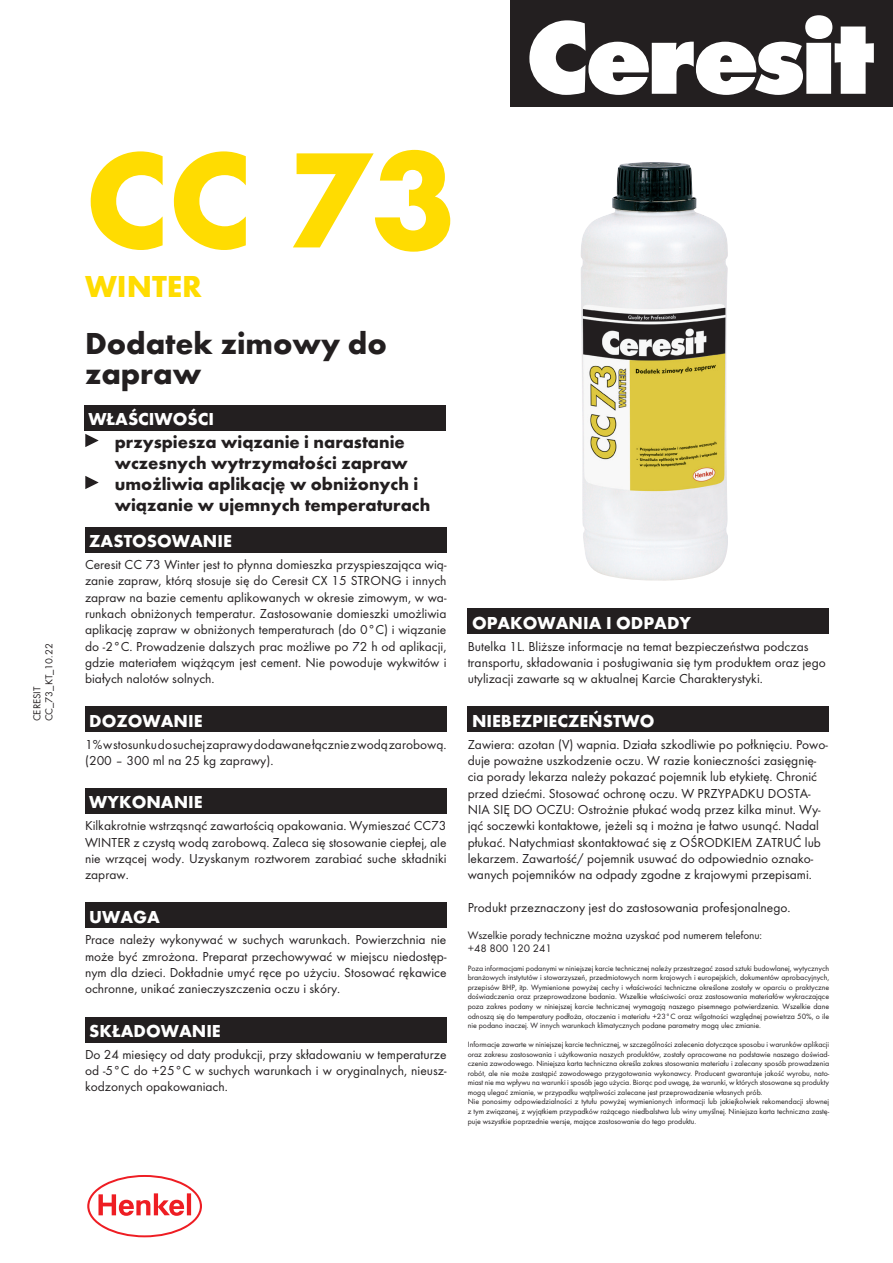
<style>
.page{position:relative;width:893px;height:1263px;background:#fff}
.page>*{position:absolute;margin:0;border:0;box-sizing:border-box;transform-origin:0 0}
.t1{font:700 141px "Futura TCE";color:#ffdc01}
._1_-_Tytul{font:700 31.5px "Futura TCE";color:#231f20}
._1_-_Tytul-2{font:700 31.5px "Futura TCE";color:#ffdc01}
._3_-_Wlasciwosci{font:700 18px/21px "Futura TCE";color:#231f20}
.t2{font:700 18px "Futura TCE";color:#fff}
._4_-_Tekst_opisowy{font:13.5px/16.4px "Futura TCE";color:#231f20;text-align:justify}
.t3{font:11.25px "Futura TCE";letter-spacing:-.005em;color:#231f20}
.t4{font:10.5px "Futura TCE";color:#231f20}
.t5{font:7.95px/9.6px "Futura TCE";letter-spacing:-.005em;color:#231f20;text-align:justify}
</style>
<div class="page">
<div style="left:510px;top:0;width:383px;height:107px;background:#231f20"></div>
<svg style="left:529px;top:15px;width:345px;height:80px"></svg>
<div style="left:84px;top:405px;width:362px;height:26px;background:#231f20"></div>
<svg style="left:85px;top:434px;width:14px;height:13px"></svg>
<svg style="left:85px;top:476px;width:14px;height:13px"></svg>
<div style="left:85px;top:527px;width:361px;height:26px;background:#231f20"></div>
<div style="left:85px;top:707px;width:361px;height:25px;background:#231f20"></div>
<div style="left:85px;top:788px;width:361px;height:26px;background:#231f20"></div>
<div style="left:85px;top:903px;width:361px;height:25px;background:#231f20"></div>
<div style="left:85px;top:1017px;width:361px;height:25px;background:#231f20"></div>
<div style="left:468px;top:609px;width:361px;height:25px;background:#231f20"></div>
<div style="left:468px;top:707px;width:361px;height:25px;background:#231f20"></div>
<svg style="left:87px;top:1175px;width:115px;height:62px"></svg>
<img style="left:581px;top:162px;width:147px;height:419px">
<p class="t4" style="left:43px;top:721px;width:79px;rotate:-90deg">CC_73_KT_10.22</p>
<p class="t4" style="left:31px;top:721px;width:36px;rotate:-90deg">CERESIT</p>
<p class="t1" style="left:85px;top:113px;width:372px">CC 73</p>
<p class="_1_-_Tytul-2" style="left:85px;top:267px;width:118px">WINTER</p>
<p class="_1_-_Tytul" style="left:85px;top:324px;width:303px">Dodatek zimowy do</p>
<p class="_1_-_Tytul" style="left:85px;top:354px;width:118px">zapraw</p>
<p class="t2" style="left:88px;top:408px;width:127px">WŁAŚCIWOŚCI</p>
<p class="_3_-_Wlasciwosci" style="left:115px;top:431px;width:295px">przyspiesza wiązanie i narastanie wczesnych wytrzymałości zapraw</p>
<p class="_3_-_Wlasciwosci" style="left:115px;top:473px;width:317px">umożliwia aplikację w obniżonych i wiązanie w ujemnych temperaturach</p>
<p class="t2" style="left:89px;top:530px;width:144px">ZASTOSOWANIE</p>
<p class="_4_-_Tekst_opisowy" style="left:85px;top:556px;width:363px">Ceresit CC 73 Winter jest to płynna domieszka przyspieszająca wią&shy;zanie zapraw, którą stosuje się do Ceresit CX 15 STRONG i innych zapraw na bazie cementu aplikowanych w okresie zimowym, w wa&shy;runkach obniżonych temperatur. Zastosowanie domieszki umożliwia aplikację zapraw w obniżonych temperaturach (do 0°C) i wiązanie do -2°C. Prowadzenie dalszych prac możliwe po 72 h od aplikacji, gdzie materiałem wiążącym jest cement. Nie powoduje wykwitów i białych nalotów solnych.</p>
<p class="t2" style="left:89px;top:709px;width:115px">DOZOWANIE</p>
<p class="_4_-_Tekst_opisowy" style="left:85px;top:736px;width:363px">1% w stosunku do suchej zaprawy dodawane łącznie z wodą zarobową. (200 – 300 ml na 25 kg zaprawy).</p>
<p class="t2" style="left:89px;top:791px;width:115px">WYKONANIE</p>
<p class="_4_-_Tekst_opisowy" style="left:85px;top:817px;width:363px">Kilkakrotnie wstrząsnąć zawartością opakowania. Wymieszać CC73<br>WINTER z czystą wodą zarobową. Zaleca się stosowanie ciepłej, ale nie wrzącej wody. Uzyskanym roztworem zarabiać suche składniki zapraw.</p>
<p class="t2" style="left:89px;top:905px;width:72px">UWAGA</p>
<p class="_4_-_Tekst_opisowy" style="left:85px;top:932px;width:363px">Prace należy wykonywać w suchych warunkach. Powierzchnia nie może być zmrożona. Preparat przechowywać w miejscu niedostęp&shy;nym dla dzieci. Dokładnie umyć ręce po użyciu. Stosować rękawice ochronne, unikać zanieczyszczenia oczu i skóry.</p>
<p class="t2" style="left:89px;top:1020px;width:133px">SKŁADOWANIE</p>
<p class="_4_-_Tekst_opisowy" style="left:85px;top:1046px;width:363px">Do 24 miesięcy od daty produkcji, przy składowaniu w temperaturze od -5°C do +25°C w suchych warunkach i w oryginalnych, nieusz&shy;kodzonych opakowaniach.</p>
<p class="t2" style="left:472px;top:611px;width:221px">OPAKOWANIA I ODPADY</p>
<p class="_4_-_Tekst_opisowy" style="left:468px;top:638px;width:360px;text-align:left">Butelka 1L. Bliższe informacje na temat bezpieczeństwa podczas transportu, składowania i posługiwania się tym produktem oraz jego utylizacji zawarte są w aktualnej Karcie Charakterystyki.</p>
<p class="t2" style="left:472px;top:709px;width:184px">NIEBEZPIECZEŃSTWO</p>
<p class="_4_-_Tekst_opisowy" style="left:468px;top:736px;width:362px;text-align:left">Zawiera: azotan (V) wapnia. Działa szkodliwie po połknięciu. Powo&shy;duje poważne uszkodzenie oczu. W razie konieczności zasięgnię&shy;cia porady lekarza należy pokazać pojemnik lub etykietę. Chronić przed dziećmi. Stosować ochronę oczu. W PRZYPADKU DOSTA-NIA SIĘ DO OCZU: Ostrożnie płukać wodą przez kilka minut. Wy&shy;jąć soczewki kontaktowe, jeżeli są i można je łatwo usunąć. Nadal płukać. Natychmiast skontaktować się z OŚRODKIEM ZATRUĆ lub lekarzem. Zawartość/ pojemnik usuwać do odpowiednio oznako&shy;wanych pojemników na odpady zgodne z krajowymi przepisami.</p>
<p class="_4_-_Tekst_opisowy" style="left:468px;top:899px;width:324px">Produkt przeznaczony jest do zastosowania profesjonalnego.</p>
<p class="t3" style="left:468px;top:928px;width:296px">Wszelkie porady techniczne można uzyskać pod numerem telefonu:</p>
<p class="t3" style="left:468px;top:942px;width:86px">+48 800 120 241</p>
<p class="t5" style="left:468px;top:963px;width:363px">Poza informacjami podanymi w niniejszej karcie technicznej należy przestrzegać zasad sztuki budowlanej, wytycznych branżowych instytutów i stowarzyszeń, przedmiotowych norm krajowych i europejskich, dokumentów aprobacyjnych, przepisów BHP, itp. Wymienione powyżej cechy i właściwości techniczne określone zostały w oparciu o praktyczne doświadczenia oraz przeprowadzone badania. Wszelkie właściwości oraz zastosowania materiałów wykraczające poza zakres podany w niniejszej karcie technicznej wymagają naszego pisemnego potwierdzenia. Wszelkie dane odnoszą się do temperatury podłoża, otoczenia i materiału +23°C oraz wilgotności względnej powietrza 50%, o ile nie podano inaczej. W innych warunkach klimatycznych podane parametry mogą ulec zmianie.</p>
<p class="t5" style="left:468px;top:1040px;width:363px">Informacje zawarte w niniejszej karcie technicznej, w szczególności zalecenia dotyczące sposobu i warunków aplikacji oraz zakresu zastosowania i użytkowania naszych produktów, zostały opracowane na podstawie naszego doświad&shy;czenia zawodowego. Niniejsza karta techniczna określa zakres stosowania materiału i zalecany sposób prowadzenia robót, ale nie może zastąpić zawodowego przygotowania wykonawcy. Producent gwarantuje jakość wyrobu, nato&shy;miast nie ma wpływu na warunki i sposób jego użycia. Biorąc pod uwagę, że warunki, w których stosowane są produkty mogą ulegać zmianie, w przypadku wątpliwości zalecane jest przeprowadzenie własnych prób.</p>
<p class="t5" style="left:468px;top:1097px;width:363px">Nie ponosimy odpowiedzialności z tytułu powyżej wymienionych informacji lub jakiejkolwiek rekomendacji słownej z tym związanej, z wyjątkiem przypadków rażącego niedbalstwa lub winy umyślnej. Niniejsza karta techniczna zastę&shy;puje wszystkie poprzednie wersje, mające zastosowanie do tego produktu.</p>
</div>
